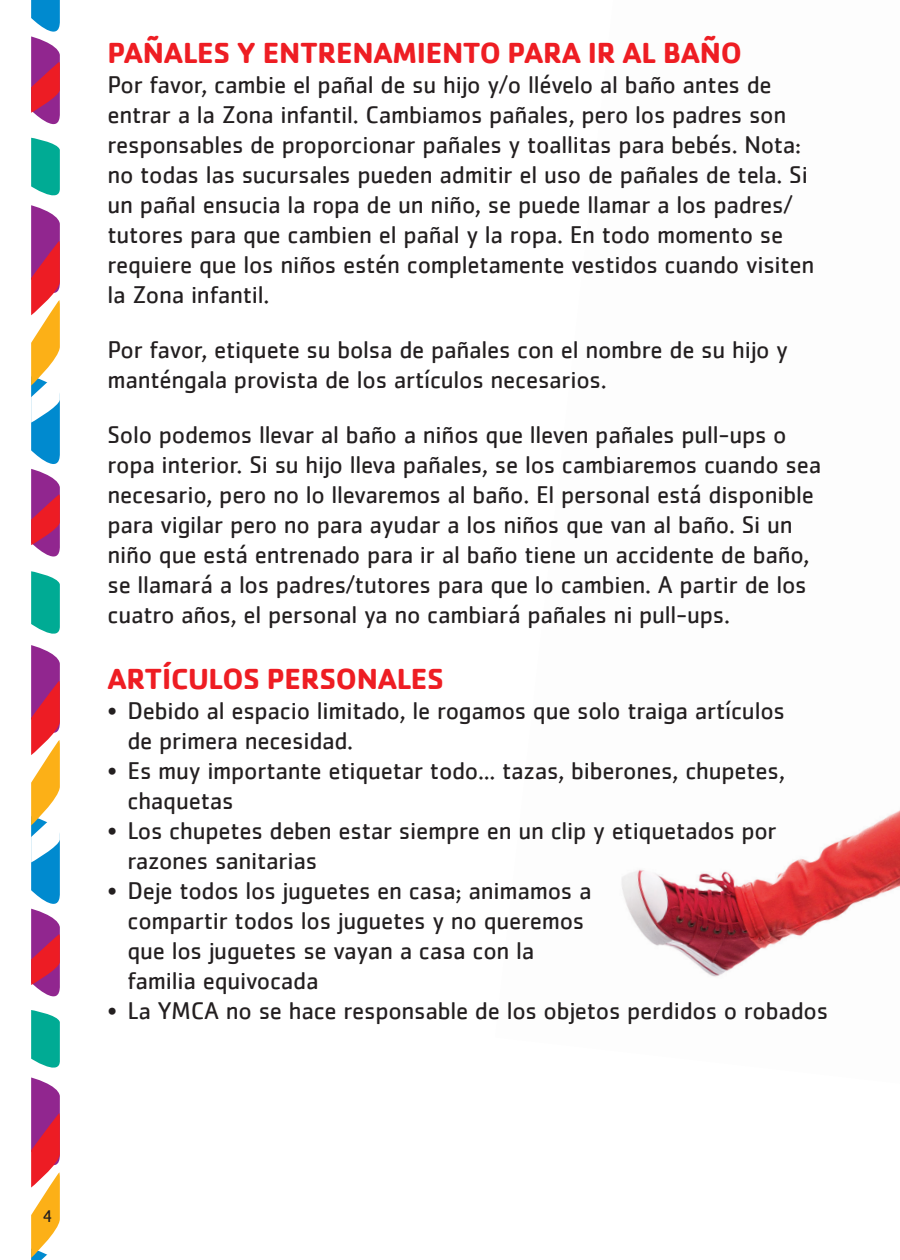
<style>
.page{position:relative;width:900px;height:1260px;background:#fff}
.page>*{position:absolute;margin:0;border:0;box-sizing:border-box;transform-origin:0 0}
.t1{font:700 30px "Cachet";letter-spacing:-.01em;color:#ee1d23}
.t2{font:25px/30px "Cachet";letter-spacing:-.01em;color:#231f20}
.t3{font:17.5px "Cachet";color:#231f20}
</style>
<div class="page">
<svg style="left:31px;top:0;width:29px;height:1260px"></svg>
<img style="left:621px;top:810px;width:279px;height:167px">
<p class="t1" style="left:108px;top:34px;width:636px">PAÑALES Y ENTRENAMIENTO PARA IR AL BAÑO</p>
<p class="t2" style="left:108px;top:70px;width:708px">Por favor, cambie el pañal de su hijo y/o llévelo al baño antes de entrar a la Zona infantil. Cambiamos pañales, pero los padres son responsables de proporcionar pañales y toallitas para bebés. Nota: no todas las sucursales pueden admitir el uso de pañales de tela. Si un pañal ensucia la ropa de un niño, se puede llamar a los padres/ tutores para que cambien el pañal y la ropa. En todo momento se requiere que los niños estén completamente vestidos cuando visiten la Zona infantil.</p>
<p class="t2" style="left:108px;top:335px;width:682px">Por favor, etiquete su bolsa de pañales con el nombre de su hijo y manténgala provista de los artículos necesarios.</p>
<p class="t2" style="left:108px;top:420px;width:715px">Solo podemos llevar al baño a niños que lleven pañales pull-ups o ropa interior. Si su hijo lleva pañales, se los cambiaremos cuando sea necesario, pero no lo llevaremos al baño. El personal está disponible para vigilar pero no para ayudar a los niños que van al baño. Si un niño que está entrenado para ir al baño tiene un accidente de baño, se llamará a los padres/tutores para que lo cambien. A partir de los cuatro años, el personal ya no cambiará pañales ni pull-ups.</p>
<p class="t1" style="left:108px;top:660px;width:338px">ARTÍCULOS PERSONALES</p>
<p class="t2" style="left:128px;top:696px;width:659px;text-indent:-20px">• Debido al espacio limitado, le rogamos que solo traiga artículos de primera necesidad.</p>
<p class="t2" style="left:128px;top:756px;width:659px;text-indent:-20px">• Es muy importante etiquetar todo... tazas, biberones, chupetes, chaquetas</p>
<p class="t2" style="left:128px;top:816px;width:651px;text-indent:-20px">• Los chupetes deben estar siempre en un clip y etiquetados por razones sanitarias</p>
<p class="t2" style="left:108px;top:876px;width:486px">• Deje todos los juguetes en casa; animamos a</p>
<p class="t2" style="left:128px;top:906px;width:458px">compartir todos los juguetes y no queremos</p>
<p class="t2" style="left:128px;top:936px;width:409px">que los juguetes se vayan a casa con la familia equivocada</p>
<p class="t2" style="left:108px;top:996px;width:722px">• La YMCA no se hace responsable de los objetos perdidos o robados</p>
<p class="t3" style="left:43px;top:1206px;width:11px">4</p>
</div>
